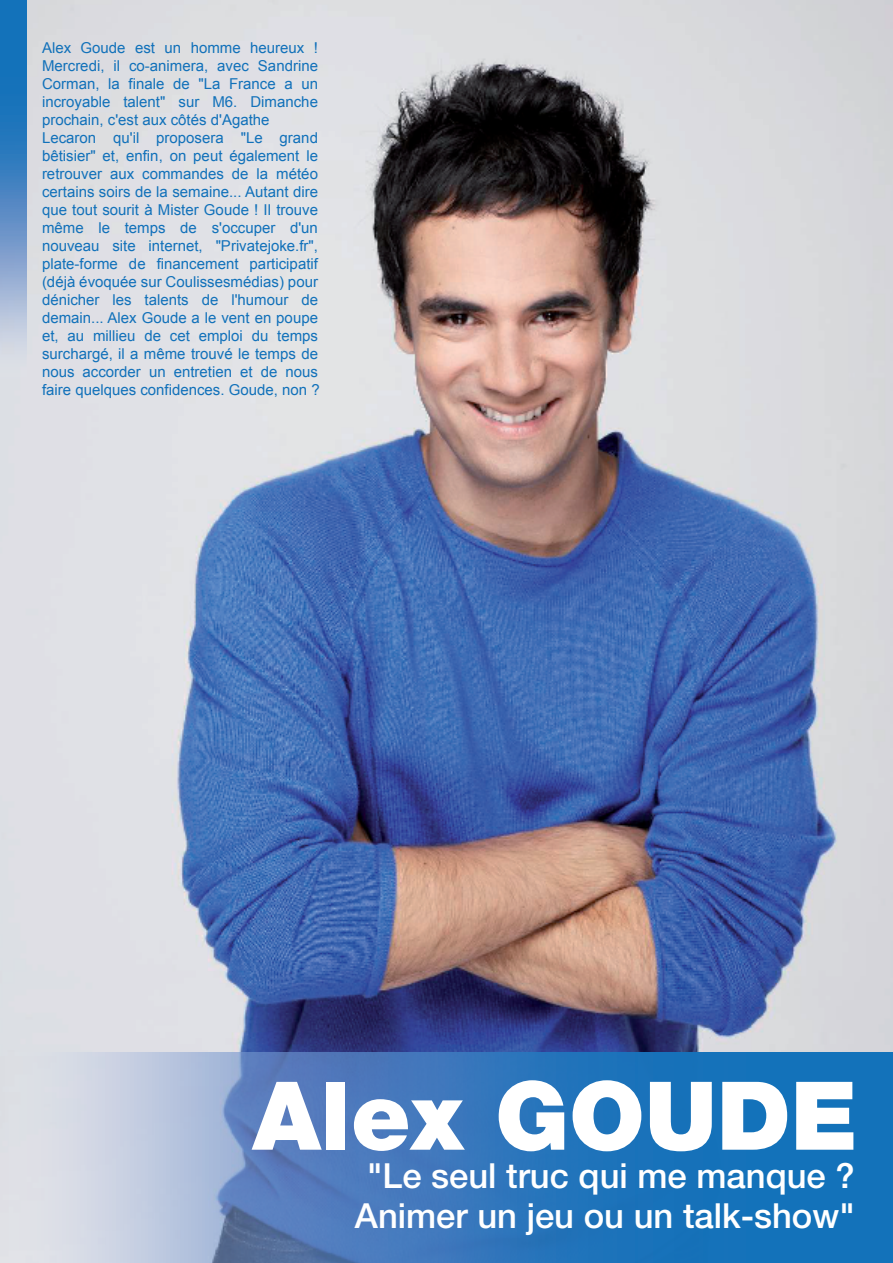
<style>
.page{position:relative;width:893px;height:1263px;background:#fff}
.page>*{position:absolute;margin:0;border:0;box-sizing:border-box;transform-origin:0 0}
.t1{font:900 94.95px "Helvetica Neue LT Std";color:#fff}
.t2{font:500 34.65px/39.8px "Helvetica Neue LT Std";color:#fff;text-align:center}
.t3{font:15px/18px "Arial";color:#1171ba}
</style>
<div class="page">
<img style="left:0;top:0;width:893px;height:1052px">
<svg style="left:0;top:1052px;width:893px;height:211px;background:#598ec4"></svg>
<svg style="left:0;top:0;width:27px;height:396px;background:#6297c9"></svg>
<p class="t3" style="left:42px;top:39px;width:279px">Alex Goude est un homme heureux !<br>Mercredi, il co-animera, avec Sandrine Corman, la finale de "La France a un incroyable talent" sur M6. Dimanche prochain, c'est aux côtés d'Agathe Lecaron qu'il proposera "Le grand bêtisier" et, enfin, on peut également le retrouver aux commandes de la météo certains soirs de la semaine... Autant dire que tout sourit à Mister Goude ! Il trouve même le temps de s'occuper d'un nouveau site internet, "Privatejoke.fr", plate-forme de financement participatif (déjà évoquée sur Coulissesmédias) pour dénicher les talents de l'humour de demain... Alex Goude a le vent en poupe et, au millieu de cet emploi du temps surchargé, il a même trouvé le temps de nous accorder un entretien et de nous faire quelques confidences. Goude, non ?</p>
<h1 class="t1" style="left:252px;top:1059px;width:607px">Alex GOUDE</h1>
<h2 class="t2" style="left:355px;top:1156px;width:501px">"Le seul truc qui me manque ?<br>Animer un jeu ou un talk-show"</h2>
</div>
